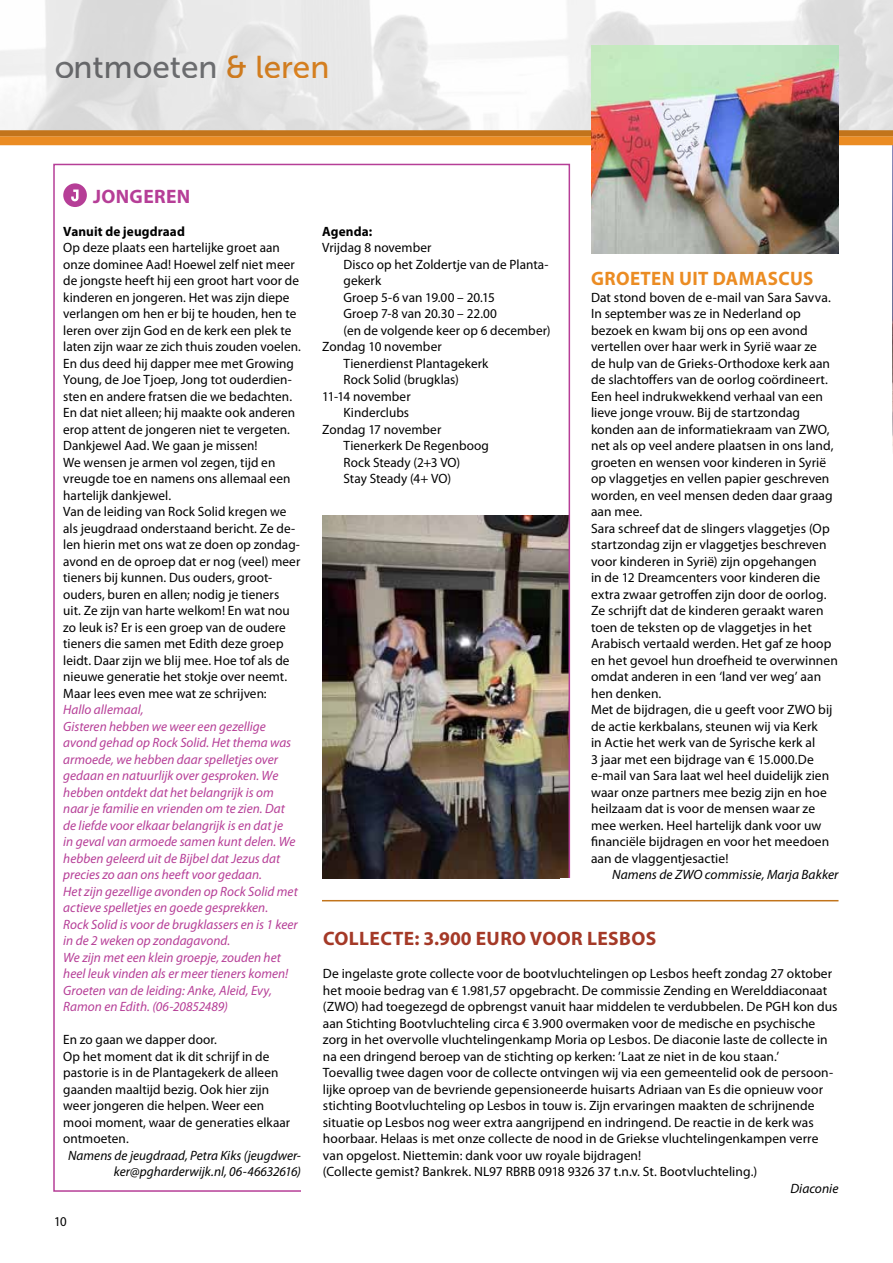
<style>
.page{position:relative;width:893px;height:1263px;background:#fff}
.page>*{position:absolute;margin:0;border:0;box-sizing:border-box;transform-origin:0 0}
.t1{font:31.5px "Museo Sans 500";color:#77787b}
.t2{font:700 19.5px "Myriad Pro";letter-spacing:.02em;color:#a43927}
.t3{font:700 19.5px "Myriad Pro";letter-spacing:.02em;color:#eb8c23}
.t4{font:700 19.5px "Myriad Pro";letter-spacing:.02em;color:#b63e97}
.t5{font:13.5px/16.5px "Myriad Pro";letter-spacing:.005em;color:#000}
.t6{font:italic 13.5px/16.5px "Myriad Pro";letter-spacing:.005em;color:#b63e97}
.t7{font:italic 13.5px/16.6px "Myriad Pro";letter-spacing:.005em;color:#000;text-align:right}
.t8{font:700 13.5px "Myriad Pro";letter-spacing:.005em;color:#000}
.t9{font:13.5px "Myriad Pro";letter-spacing:.005em;color:#000;scale:.95 1}
.s1{color:#eb8c23}
</style>
<div class="page">
<img style="left:322px;top:516px;width:245px;height:362px">
<hr style="left:892px;top:133px;width:1px;height:1130px;background:#ce2927">
<img style="left:892px;top:145px;width:1px;height:309px">
<img style="left:0;top:0;width:892px;height:130px">
<div style="left:0;top:136px;width:893px;height:9px;background:#eb8c23"></div>
<div style="left:0;top:130px;width:893px;height:6px;background:#c2741b"></div>
<hr style="left:892px;top:0;width:1px;height:132px;background:#fff">
<svg style="left:63px;top:183px;width:24px;height:24px"></svg>
<img style="left:591px;top:46px;width:247px;height:208px">
<hr style="left:322px;top:900px;width:516px;height:1px;background:#c2741b">
<h1 class="t1" style="left:54px;top:50px;width:277px">ontmoeten <span class="s1">&amp; leren</span></h1>
<h2 class="t4" style="left:93px;top:183px;width:99px">JONGEREN</h2>
<p class="t8" style="left:63px;top:222px;width:123px">VANUIT DE JEUGDRAAD</p>
<p class="t5" style="left:63px;top:239px;width:239px">Op deze plaats een hartelijke groet aan onze dominee Aad! Hoewel zelf niet meer de jongste heeft hij een groot hart voor de kinderen en jongeren. Het was zijn diepe verlangen om hen er bij te houden, hen te leren over zijn God en de kerk een plek te laten zijn waar ze zich thuis zouden voelen.<br>En dus deed hij dapper mee met Growing Young, de Joe Tjoep, Jong tot ouderdien&shy;sten en andere fratsen die we bedachten.<br>En dat niet alleen; hij maakte ook anderen erop attent de jongeren niet te vergeten.<br>Dankjewel Aad. We gaan je missen!<br>We wensen je armen vol zegen, tijd en vreugde toe en namens ons allemaal een hartelijk dankjewel.<br>Van de leiding van Rock Solid kregen we als jeugdraad onderstaand bericht. Ze de&shy;len hierin met ons wat ze doen op zondag&shy;avond en de oproep dat er nog (veel) meer tieners bij kunnen. Dus ouders, groot&shy;ouders, buren en allen; nodig je tieners<br>uit. Ze zijn van harte welkom! En wat nou zo leuk is? Er is een groep van de oudere tieners die samen met Edith deze groep leidt. Daar zijn we blij mee. Hoe tof als de nieuwe generatie het stokje over neemt.<br>Maar lees even mee wat ze schrijven:</p>
<p class="t6" style="left:63px;top:701px;width:236px">Hallo allemaal,<br>Gisteren hebben we weer een gezellige avond gehad op Rock Solid. Het thema was armoede, we hebben daar spelletjes over gedaan en natuurlijk over gesproken. We hebben ontdekt dat het belangrijk is om naar je familie en vrienden om te zien. Dat de liefde voor elkaar belangrijk is en dat je<br>in geval van armoede samen kunt delen. We hebben geleerd uit de Bijbel dat Jezus dat precies zo aan ons heeft voor gedaan.<br>Het zijn gezellige avonden op Rock Solid met actieve spelletjes en goede gesprekken.<br>Rock Solid is voor de brugklassers en is 1 keer in de 2 weken op zondagavond.<br>We zijn met een klein groepje, zouden het heel leuk vinden als er meer tieners komen!<br>Groeten van de leiding: Anke, Aleid, Evy, Ramon en Edith. (06-20852489)</p>
<p class="t5" style="left:63px;top:1031px;width:228px">En zo gaan we dapper door.<br>Op het moment dat ik dit schrijf in de pastorie is in de Plantagekerk de alleen gaanden maaltijd bezig. Ook hier zijn weer jongeren die helpen. Weer een mooi moment, waar de generaties elkaar ontmoeten.</p>
<p class="t7" style="left:68px;top:1146px;width:234px">Namens de jeugdraad, Petra Kiks (jeugdwer&shy;ker@pgharderwijk.nl, 06-46632616)</p>
<p class="t9" style="left:54px;top:1213px;width:15px">10</p>
<p class="t8" style="left:322px;top:222px;width:51px">AGENDA:</p>
<p class="t5" style="left:322px;top:239px;width:111px">Vrijdag 8 november</p>
<p class="t5" style="left:344px;top:256px;width:207px">Disco op het Zoldertje van de Planta-</p>
<p class="t5" style="left:344px;top:272px;width:39px">gekerk</p>
<p class="t5" style="left:344px;top:289px;width:153px">Groep 5-6 van 19.00 – 20.15</p>
<p class="t5" style="left:344px;top:305px;width:155px">Groep 7-8 van 20.30 – 22.00</p>
<p class="t5" style="left:344px;top:322px;width:208px">(en de volgende keer op 6 december)</p>
<p class="t5" style="left:322px;top:338px;width:121px">Zondag 10 november</p>
<p class="t5" style="left:344px;top:354px;width:146px">Tienerdienst Plantagekerk</p>
<p class="t5" style="left:344px;top:371px;width:117px">Rock Solid (brugklas)</p>
<p class="t5" style="left:322px;top:387px;width:90px">11-14 november</p>
<p class="t5" style="left:344px;top:404px;width:67px">Kinderclubs</p>
<p class="t5" style="left:322px;top:420px;width:121px">Zondag 17 november</p>
<p class="t5" style="left:344px;top:437px;width:147px">Tienerkerk De Regenboog</p>
<p class="t5" style="left:344px;top:453px;width:118px">Rock Steady (2+3 VO)</p>
<p class="t5" style="left:344px;top:470px;width:109px">Stay Steady (4+ VO)</p>
<h2 class="t3" style="left:591px;top:266px;width:224px">GROETEN UIT DAMASCUS</h2>
<p class="t5" style="left:591px;top:289px;width:248px">Dat stond boven de e-mail van Sara Savva.<br>In september was ze in Nederland op bezoek en kwam bij ons op een avond vertellen over haar werk in Syrië waar ze<br>de hulp van de Grieks-Orthodoxe kerk aan de slachtoffers van de oorlog coördineert.<br>Een heel indrukwekkend verhaal van een lieve jonge vrouw. Bij de startzondag konden aan de informatiekraam van ZWO, net als op veel andere plaatsen in ons land, groeten en wensen voor kinderen in Syrië op vlaggetjes en vellen papier geschreven worden, en veel mensen deden daar graag aan mee.<br>Sara schreef dat de slingers vlaggetjes (Op startzondag zijn er vlaggetjes beschreven voor kinderen in Syrië) zijn opgehangen<br>in de 12 Dreamcenters voor kinderen die extra zwaar getroffen zijn door de oorlog.<br>Ze schrijft dat de kinderen geraakt waren toen de teksten op de vlaggetjes in het Arabisch vertaald werden. Het gaf ze hoop en het gevoel hun droefheid te overwinnen omdat anderen in een ‘land ver weg’ aan hen denken.<br>Met de bijdragen, die u geeft voor ZWO bij de actie kerkbalans, steunen wij via Kerk<br>in Actie het werk van de Syrische kerk al<br>3 jaar met een bijdrage van € 15.000.De e-mail van Sara laat wel heel duidelijk zien waar onze partners mee bezig zijn en hoe heilzaam dat is voor de mensen waar ze mee werken. Heel hartelijk dank voor uw financiële bijdragen en voor het meedoen aan de vlaggentjesactie!</p>
<p class="t7" style="left:612px;top:866px;width:228px">Namens de ZWO commissie, Marja Bakker</p>
<h2 class="t2" style="left:323px;top:926px;width:335px">COLLECTE: 3.900 EURO VOOR LESBOS</h2>
<p class="t5" style="left:323px;top:965px;width:516px">De ingelaste grote collecte voor de bootvluchtelingen op Lesbos heeft zondag 27 oktober het mooie bedrag van € 1.981,57 opgebracht. De commissie Zending en Werelddiaconaat (ZWO) had toegezegd de opbrengst vanuit haar middelen te verdubbelen. De PGH kon dus aan Stichting Bootvluchteling circa € 3.900 overmaken voor de medische en psychische zorg in het overvolle vluchtelingenkamp Moria op Lesbos. De diaconie laste de collecte in na een dringend beroep van de stichting op kerken: ’Laat ze niet in de kou staan.’<br>Toevallig twee dagen voor de collecte ontvingen wij via een gemeentelid ook de persoon&shy;lijke oproep van de bevriende gepensioneerde huisarts Adriaan van Es die opnieuw voor stichting Bootvluchteling op Lesbos in touw is. Zijn ervaringen maakten de schrijnende situatie op Lesbos nog weer extra aangrijpend en indringend. De reactie in de kerk was hoorbaar. Helaas is met onze collecte de nood in de Griekse vluchtelingenkampen verre van opgelost. Niettemin: dank voor uw royale bijdragen!<br>(Collecte gemist? Bankrek. NL97 RBRB 0918 9326 37 t.n.v. St. Bootvluchteling.)</p>
<p class="t7" style="left:790px;top:1179px;width:50px">Diaconie</p>
</div>
